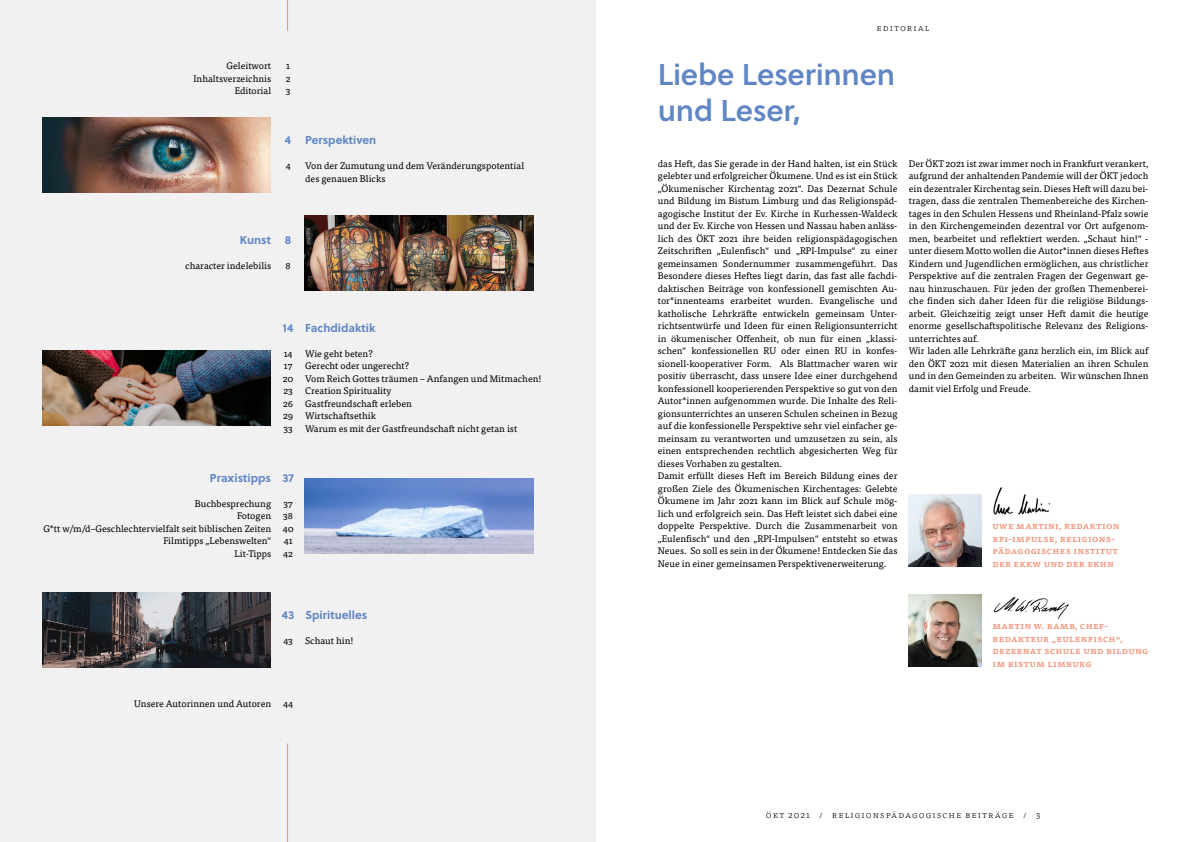
<style>
.page{position:relative;width:1191px;height:842px;background:#fff}
.page>*{position:absolute;margin:0;border:0;box-sizing:border-box;transform-origin:0 0}
.test_fließtext{font:30px/36px "Soleil Sb";letter-spacing:-.005em;color:#6086c4}
.InhaltsVZ_headlines{font:700 11.5px "Soleil";color:#6086c4}
.Fließtext_ohne_Einzu{font:9.5px/12.5px "Tisa Pro";color:#000;text-align:justify}
.Inhaltsverzeichnis{font:9.5px "Tisa Pro";color:#000}
.Fließtext_ohne_Einzu-2{font:500 9.5px/12.5px "Tisa Pro";letter-spacing:.025em;color:#f29177}
.test_fließtext-2{font:300 9.5px "Tisa Pro";letter-spacing:.1em;color:#000}
</style>
<div class="page">
<img style="left:909px;top:595px;width:72px;height:72px">
<img style="left:909px;top:495px;width:72px;height:72px">
<img style="left:993px;top:597px;width:76px;height:22px">
<img style="left:993px;top:488px;width:58px;height:27px">
<div style="left:0;top:0;width:595px;height:842px;background:#f2f1f1"></div>
<hr style="left:287px;top:743px;width:1px;height:99px;background:#f29177">
<hr style="left:287px;top:0;width:1px;height:31px;background:#f29177">
<img style="left:305px;top:215px;width:228px;height:75px">
<img style="left:305px;top:478px;width:228px;height:75px">
<img style="left:43px;top:118px;width:228px;height:75px">
<img style="left:43px;top:350px;width:228px;height:75px">
<img style="left:43px;top:592px;width:228px;height:75px">
<p class="Inhaltsverzeichnis" style="left:226px;top:59px;width:46px">Geleitwort</p>
<p class="Inhaltsverzeichnis" style="left:193px;top:71px;width:79px">Inhaltsverzeichnis</p>
<p class="Inhaltsverzeichnis" style="left:235px;top:84px;width:38px">Editorial</p>
<p class="Inhaltsverzeichnis" style="left:286px;top:59px;width:5px">1</p>
<p class="Inhaltsverzeichnis" style="left:286px;top:71px;width:6px">2</p>
<p class="Inhaltsverzeichnis" style="left:286px;top:84px;width:6px">3</p>
<p class="InhaltsVZ_headlines" style="left:285px;top:131px;width:8px">4</p>
<p class="Inhaltsverzeichnis" style="left:286px;top:159px;width:6px">4</p>
<p class="InhaltsVZ_headlines" style="left:305px;top:131px;width:73px">Perspektiven</p>
<p class="Inhaltsverzeichnis" style="left:305px;top:159px;width:220px">Von der Zumutung und dem Veränderungspotential</p>
<p class="Inhaltsverzeichnis" style="left:305px;top:171px;width:82px">des genauen Blicks</p>
<p class="InhaltsVZ_headlines" style="left:240px;top:231px;width:33px">Kunst</p>
<p class="Inhaltsverzeichnis" style="left:185px;top:259px;width:87px">character indelebilis</p>
<p class="InhaltsVZ_headlines" style="left:285px;top:231px;width:8px">8</p>
<p class="Inhaltsverzeichnis" style="left:286px;top:259px;width:7px">8</p>
<p class="InhaltsVZ_headlines" style="left:283px;top:319px;width:12px">14</p>
<p class="Inhaltsverzeichnis" style="left:284px;top:346px;width:10px">14</p>
<p class="Inhaltsverzeichnis" style="left:284px;top:359px;width:10px">17</p>
<p class="Inhaltsverzeichnis" style="left:283px;top:371px;width:12px">20</p>
<p class="Inhaltsverzeichnis" style="left:283px;top:384px;width:11px">23</p>
<p class="Inhaltsverzeichnis" style="left:283px;top:396px;width:12px">26</p>
<p class="Inhaltsverzeichnis" style="left:283px;top:409px;width:12px">29</p>
<p class="Inhaltsverzeichnis" style="left:283px;top:421px;width:11px">33</p>
<p class="InhaltsVZ_headlines" style="left:305px;top:319px;width:72px">Fachdidaktik</p>
<p class="Inhaltsverzeichnis" style="left:305px;top:346px;width:69px">Wie geht beten?</p>
<p class="Inhaltsverzeichnis" style="left:305px;top:359px;width:106px">Gerecht oder ungerecht?</p>
<p class="Inhaltsverzeichnis" style="left:305px;top:371px;width:238px">Vom Reich Gottes träumen – Anfangen und Mitmachen!</p>
<p class="Inhaltsverzeichnis" style="left:305px;top:384px;width:88px">Creation Spirituality</p>
<p class="Inhaltsverzeichnis" style="left:305px;top:396px;width:108px">Gastfreundschaft erleben</p>
<p class="Inhaltsverzeichnis" style="left:305px;top:409px;width:72px">Wirtschaftsethik</p>
<p class="Inhaltsverzeichnis" style="left:305px;top:421px;width:214px">Warum es mit der Gastfreundschaft nicht getan ist</p>
<p class="InhaltsVZ_headlines" style="left:210px;top:469px;width:63px">Praxistipps</p>
<p class="Inhaltsverzeichnis" style="left:195px;top:496px;width:78px">Buchbesprechung</p>
<p class="Inhaltsverzeichnis" style="left:237px;top:509px;width:36px">Fotogen</p>
<p class="Inhaltsverzeichnis" style="left:43px;top:521px;width:229px">G*tt w/m/d–Geschlechtervielfalt seit biblischen Zeiten</p>
<p class="Inhaltsverzeichnis" style="left:163px;top:534px;width:109px">Filmtipps „Lebenswelten“</p>
<p class="Inhaltsverzeichnis" style="left:235px;top:546px;width:38px">Lit-Tipps</p>
<p class="InhaltsVZ_headlines" style="left:282px;top:469px;width:13px">37</p>
<p class="Inhaltsverzeichnis" style="left:283px;top:496px;width:11px">37</p>
<p class="Inhaltsverzeichnis" style="left:283px;top:509px;width:11px">38</p>
<p class="Inhaltsverzeichnis" style="left:283px;top:521px;width:12px">40</p>
<p class="Inhaltsverzeichnis" style="left:284px;top:534px;width:10px">41</p>
<p class="Inhaltsverzeichnis" style="left:283px;top:546px;width:11px">42</p>
<p class="InhaltsVZ_headlines" style="left:282px;top:606px;width:14px">43</p>
<p class="Inhaltsverzeichnis" style="left:283px;top:634px;width:11px">43</p>
<p class="InhaltsVZ_headlines" style="left:305px;top:606px;width:64px">Spirituelles</p>
<p class="Inhaltsverzeichnis" style="left:305px;top:634px;width:50px">Schaut hin!</p>
<p class="Inhaltsverzeichnis" style="left:134px;top:696px;width:138px">Unsere Autorinnen und Autoren</p>
<p class="Inhaltsverzeichnis" style="left:283px;top:696px;width:11px">44</p>
<p class="test_fließtext-2" style="left:876px;top:21px;width:55px">Editorial</p>
<p class="test_fließtext" style="left:658px;top:55px;width:239px">Liebe Leserinnen und Leser,</p>
<p class="Fließtext_ohne_Einzu" style="left:658px;top:157px;width:241px">das Heft, das Sie gerade in der Hand halten, ist ein Stück gelebter und erfolgreicher Ökumene. Und es ist ein Stück „Ökumenischer Kirchentag 2021“. Das Dezernat Schule und Bildung im Bistum Limburg und das Religionspäd&shy;agogische Institut der Ev. Kirche in Kurhessen-Waldeck und der Ev. Kirche von Hessen und Nassau haben anläss&shy;lich des ÖKT 2021 ihre beiden religionspädagogischen Zeitschriften „Eulenfisch“ und „RPI-Impulse“ zu einer gemeinsamen Sondernummer zusammengeführt. Das Besondere dieses Heftes liegt darin, das fast alle fachdi&shy;daktischen Beiträge von konfessionell gemischten Au&shy;tor*innenteams erarbeitet wurden. Evangelische und katholische Lehrkräfte entwickeln gemeinsam Unter&shy;richtsentwürfe und Ideen für einen Religionsunterricht in ökumenischer Offenheit, ob nun für einen „klassi&shy;schen“ konfessionellen RU oder einen RU in konfes&shy;sionell-kooperativer Form. Als Blattmacher waren wir positiv überrascht, dass unsere Idee einer durchgehend konfessionell kooperierenden Perspektive so gut von den Autor*innen aufgenommen wurde. Die Inhalte des Reli&shy;gionsunterrichtes an unseren Schulen scheinen in Bezug auf die konfessionelle Perspektive sehr viel einfacher ge&shy;meinsam zu verantworten und umzusetzen zu sein, als einen entsprechenden rechtlich abgesicherten Weg für dieses Vorhaben zu gestalten.</p>
<p class="Fließtext_ohne_Einzu" style="left:658px;top:469px;width:241px">Damit erfüllt dieses Heft im Bereich Bildung eines der großen Ziele des Ökumenischen Kirchentages: Gelebte Ökumene im Jahr 2021 kann im Blick auf Schule mög&shy;lich und erfolgreich sein. Das Heft leistet sich dabei eine doppelte Perspektive. Durch die Zusammenarbeit von „Eulenfisch“ und den „RPI-Impulsen“ entsteht so etwas Neues. So soll es sein in der Ökumene! Entdecken Sie das Neue in einer gemeinsamen Perspektivenerweiterung.</p>
<p class="Fließtext_ohne_Einzu" style="left:909px;top:157px;width:241px">Der ÖKT 2021 ist zwar immer noch in Frankfurt verankert, aufgrund der anhaltenden Pandemie will der ÖKT jedoch ein dezentraler Kirchentag sein. Dieses Heft will dazu bei&shy;tragen, dass die zentralen Themenbereiche des Kirchen&shy;tages in den Schulen Hessens und Rheinland-Pfalz sowie in den Kirchengemeinden dezentral vor Ort aufgenom&shy;men, bearbeitet und reflektiert werden. „Schaut hin!“ - unter diesem Motto wollen die Autor*innen dieses Heftes Kindern und Jugendlichen ermöglichen, aus christlicher Perspektive auf die zentralen Fragen der Gegenwart ge&shy;nau hinzuschauen. Für jeden der großen Themenberei&shy;che finden sich daher Ideen für die religiöse Bildungs&shy;arbeit. Gleichzeitig zeigt unser Heft damit die heutige enorme gesellschaftspolitische Relevanz des Religions&shy;unterrichtes auf.</p>
<p class="Fließtext_ohne_Einzu" style="left:909px;top:344px;width:241px">Wir laden alle Lehrkräfte ganz herzlich ein, im Blick auf den ÖKT 2021 mit diesen Materialien an ihren Schulen und in den Gemeinden zu arbeiten. Wir wünschen Ihnen damit viel Erfolg und Freude.</p>
<p class="Fließtext_ohne_Einzu-2" style="left:992px;top:519px;width:129px">Uwe Martini, Redaktion</p>
<p class="Fließtext_ohne_Einzu-2" style="left:992px;top:532px;width:124px">RPI-Impulse, Religions-</p>
<p class="Fließtext_ohne_Einzu-2" style="left:992px;top:544px;width:127px">pädagogisches Institut</p>
<p class="Fließtext_ohne_Einzu-2" style="left:992px;top:557px;width:115px">der EKKW und der EKHN</p>
<p class="Fließtext_ohne_Einzu-2" style="left:992px;top:619px;width:117px">Martin W. Ramb, Chef-</p>
<p class="Fließtext_ohne_Einzu-2" style="left:992px;top:632px;width:156px">redakteur „Eulenfisch“,<br>Dezernat Schule und Bildung im Bistum Limburg</p>
<p class="test_fließtext-2" style="left:766px;top:808px;width:276px">ÖKT 2021 / Religionspädagogische Beiträge / 3</p>
</div>
